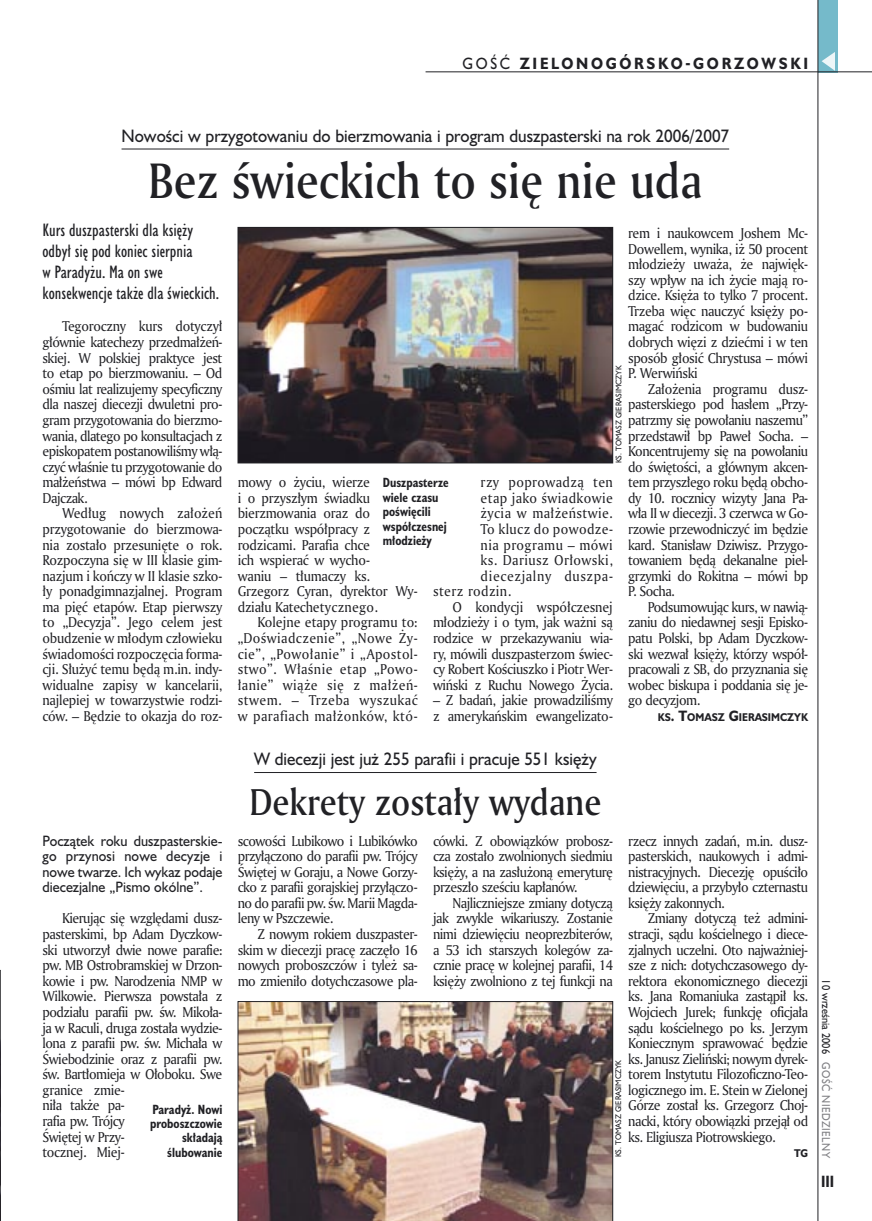
<style>
.page{position:relative;width:872px;height:1221px;background:#fff}
.page>*{position:absolute;margin:0;border:0;box-sizing:border-box;transform-origin:0 0}
._05a_tytyl_AmMd_32_pt{font:48px "Amerigo Md PL";color:#212125;scale:.9 1}
._05-9_tytyl_AmMd_24_pt{font:36px "Amerigo Md PL";color:#212125;scale:.9 1}
._04-3_nadtytul_lokal{font:16.5px "Humanst 521 PL";color:#212125;scale:.94 1}
._06-4_lead_lokal_HuCn_11_pt{font:16.5px/21px "Humanst 521 Cn PL";color:#212125}
._15b_temat_prawo{font:700 15px "Humanst 521 PL";letter-spacing:.2em;color:#212125;scale:.9 1}
._17_pagina_prawa{font:700 15px "Humanst 521 Cn PL";color:#212125;scale:.94 1}
._01_body_tekst{font:13.8px/15.6px "Amerigo PL";letter-spacing:-.04em;color:#212125;text-align:justify;scale:.94 1}
._01_body_tekst-2{font:13.8px/15.6px "Amerigo PL";letter-spacing:-.02em;color:#212125;scale:.94 1}
._01_body_tekst-3{font:13.8px "Amerigo PL";letter-spacing:.03em;color:#212125;scale:.94 1}
._06-5_lead_lokal_maly_Hu_9_pt{font:13.8px/15.6px "Humanst 521 PL";color:#212125;text-align:justify;scale:.94 1}
._01_body_tekst-4{font:13.8px "Amerigo PL";letter-spacing:.045em;color:#212125;scale:.94 1}
._09_podpis_zdjecia_HuCnB{font:700 12.3px/14.4px "Humanst 521 Cn PL";color:#212125;scale:.94 1}
._19a_data_prawa_GOSC{font:10.5px "Humanst 521 PL";letter-spacing:.05em;color:#7f7f83;scale:.9 1}
._19_data_prawa{font:10.5px "Humanst 521 PL";color:#212125;scale:.9 1}
._12a_autor_na_koncu_HuBd{font:700 10.35px "Humanst 521 PL";color:#212125;scale:.9 1}
._09a_autor_zdjecia_Hu_5_pt{font:7.5px "Humanst 521 PL";color:#212125;scale:.94 1}
.s1{font-weight:400}
.s2{font-size:13.8px}
</style>
<div class="page">
<div style="left:818px;top:0;width:19px;height:72px;background:#75baca"></div>
<hr style="left:817px;top:0;width:1px;height:1220px;background:#212125">
<svg style="left:821px;top:52px;width:14px;height:19px"></svg>
<hr style="left:425px;top:72px;width:447px;height:1px;background:#212125">
<hr style="left:122px;top:149px;width:607px;height:1px;background:#212125">
<hr style="left:254px;top:772px;width:342px;height:1px;background:#212125">
<img style="left:240px;top:229px;width:371px;height:232px">
<div style="left:238px;top:227px;width:375px;height:236px;border:1px solid #212125"></div>
<img style="left:238px;top:1001px;width:375px;height:219px">
<svg style="left:0;top:970px;width:1px;height:250px"></svg>
<p class="_15b_temat_prawo" style="left:462px;top:53px;width:385px"><span class="s1">GOŚĆ</span> ZIELONOGÓRSKO-GORZOWSKI</p>
<p class="_04-3_nadtytul_lokal" style="left:122px;top:124px;width:648px">Nowości w przygotowaniu do bierzmowania i program duszpasterski na rok 2006/2007</p>
<p class="_05a_tytyl_AmMd_32_pt" style="left:148px;top:148px;width:617px">Bez świeckich to się nie uda</p>
<p class="_06-4_lead_lokal_HuCn_11_pt" style="left:43px;top:219px;width:178px">Kurs duszpasterski dla księży odbył się pod koniec sierpnia<br>w Paradyżu. Ma on swe konsekwencje także dla świeckich.</p>
<p class="_01_body_tekst" style="left:43px;top:318px;width:193px;text-indent:20px">Tegoroczny kurs dotyczył głównie katechezy przedmałżeń&shy;skiej. W polskiej praktyce jest to etap po bierzmowaniu. – Od ośmiu lat realizujemy specyficzny dla naszej diecezji dwuletni pro&shy;gram przygotowania do bierzmo&shy;wania, dlatego po konsultacjach z episkopatem postanowiliśmy włą&shy;czyć właśnie tu przygotowanie do małżeństwa – mówi bp Edward Dajczak.</p>
<p class="_01_body_tekst" style="left:43px;top:505px;width:193px;text-indent:20px">Według nowych założeń przygotowanie do bierzmowa&shy;nia zostało przesunięte o rok.<br>Rozpoczyna się w III klasie gim&shy;nazjum i kończy w II klasie szko&shy;ły ponadgimnazjalnej. Program ma pięć etapów. Etap pierwszy to „Decyzja”. Jego celem jest obudzenie w młodym człowieku świadomości rozpoczęcia forma&shy;cji. Służyć temu będą m.in. indy&shy;widualne zapisy w kancelarii, najlepiej w towarzystwie rodzi&shy;ców. – Będzie to okazja do roz-</p>
<p class="_01_body_tekst" style="left:628px;top:225px;width:193px">rem i naukowcem Joshem Mc-Dowellem, wynika, iż 50 procent młodzieży uważa, że najwięk&shy;szy wpływ na ich życie mają ro&shy;dzice. Księża to tylko 7 procent.<br>Trzeba więc nauczyć księży po&shy;magać rodzicom w budowaniu dobrych więzi z dziećmi i w ten sposób głosić Chrystusa – mówi P. Werwiński</p>
<p class="_01_body_tekst" style="left:628px;top:380px;width:193px;text-indent:20px">Założenia programu dusz&shy;pasterskiego pod hasłem „Przy&shy;patrzmy się powołaniu naszemu” przedstawił bp Paweł Socha. – Koncentrujemy się na powołaniu do świętości, a głównym akcen&shy;tem przyszłego roku będą obcho&shy;dy 10. rocznicy wizyty Jana Pa&shy;wła II w diecezji. 3 czerwca w Go&shy;rzowie przewodniczyć im będzie kard. Stanisław Dziwisz. Przygo&shy;towaniem będą dekanalne piel&shy;grzymki do Rokitna – mówi bp P. Socha.</p>
<p class="_01_body_tekst" style="left:628px;top:598px;width:193px;text-indent:20px">Podsumowując kurs, w nawią&shy;zaniu do niedawnej sesji Episko&shy;patu Polski, bp Adam Dyczkow&shy;ski wezwał księży, którzy współ&shy;pracowali z SB, do przyznania się wobec biskupa i poddania się je&shy;go decyzjom.</p>
<p class="_12a_autor_na_koncu_HuBd" style="left:658px;top:710px;width:168px">KS<span class="s2">. T</span>OMASZ <span class="s2">G</span>IERASIMCZYK</p>
<p class="_09a_autor_zdjecia_Hu_5_pt" style="left:613px;top:463px;width:105px;rotate:-90deg">KS. TOMASZ GIERASIMCZYK</p>
<p class="_01_body_tekst-3" style="left:480px;top:473px;width:142px">rzy poprowadzą ten</p>
<p class="_01_body_tekst-3" style="left:480px;top:488px;width:142px">etap jako świadkowie</p>
<p class="_01_body_tekst-3" style="left:480px;top:504px;width:142px">życia w małżeństwie.</p>
<p class="_01_body_tekst-3" style="left:480px;top:520px;width:142px">To klucz do powodze-</p>
<p class="_01_body_tekst-3" style="left:480px;top:535px;width:142px">nia programu – mówi</p>
<p class="_01_body_tekst-3" style="left:480px;top:551px;width:142px">ks. Dariusz Orłowski,</p>
<p class="_01_body_tekst-4" style="left:480px;top:566px;width:142px">diecezjalny duszpa-</p>
<p class="_01_body_tekst-3" style="left:433px;top:582px;width:85px">sterz rodzin.</p>
<p class="_01_body_tekst" style="left:433px;top:598px;width:193px;text-indent:20px">O kondycji współczesnej młodzieży i o tym, jak ważni są rodzice w przekazywaniu wia&shy;ry, mówili duszpasterzom świec&shy;cy Robert Kościuszko i Piotr Wer&shy;wiński z Ruchu Nowego Życia.</p>
<p class="_01_body_tekst" style="left:433px;top:692px;width:193px">– Z badań, jakie prowadziliśmy z amerykańskim ewangelizato-</p>
<p class="_01_body_tekst-2" style="left:238px;top:474px;width:193px">mowy o życiu, wierze<br>i o przyszłym świadku bierzmowania oraz do początku współpracy z rodzicami. Parafia chce<br>ich wspierać w wycho-<br>waniu – tłumaczy ks.<br>Grzegorz Cyran, dyrektor Wy&shy;działu Katechetycznego.</p>
<p class="_01_body_tekst" style="left:238px;top:614px;width:193px;text-indent:20px">Kolejne etapy programu to: „Doświadczenie”, „Nowe Ży&shy;cie”, „Powołanie” i „Apostol&shy;stwo”. Właśnie etap „Powo&shy;łanie” wiąże się z małżeń&shy;stwem. – Trzeba wyszukać w parafiach małżonków, któ-</p>
<p class="_09_podpis_zdjecia_HuCnB" style="left:383px;top:475px;width:72px">Duszpasterze wiele czasu poświęcili współczesnej młodzieży</p>
<p class="_06-5_lead_lokal_maly_Hu_9_pt" style="left:43px;top:832px;width:193px">Początek roku duszpasterskie&shy;go przynosi nowe decyzje i nowe twarze. Ich wykaz podaje diecezjalne „Pismo okólne”.</p>
<p class="_01_body_tekst" style="left:43px;top:910px;width:193px;text-align:left;text-indent:20px">Kierując się względami dusz&shy;pasterskimi, bp Adam Dyczkow&shy;ski utworzył dwie nowe parafie: pw. MB Ostrobramskiej w Drzon&shy;kowie i pw. Narodzenia NMP w<br>Wilkowie. Pierwsza powstała z podziału parafii pw. św. Mikoła&shy;ja w Raculi, druga została wydzie&shy;lona z parafii pw. św. Michała w<br>Świebodzinie oraz z parafii pw. św. Bartłomieja w Ołoboku. Swe granice zmie-<br>niła także pa-<br>rafia pw. Trójcy<br>Świętej w Przy-<br>tocznej. Miej-</p>
<p class="_09_podpis_zdjecia_HuCnB" style="left:150px;top:1101px;width:79px;text-align:right">Paradyż. Nowi proboszczowie składają ślubowanie</p>
<p class="_04-3_nadtytul_lokal" style="left:254px;top:748px;width:366px">W diecezji jest już 255 parafii i pracuje 551 księży</p>
<p class="_05-9_tytyl_AmMd_24_pt" style="left:249px;top:777px;width:392px">Dekrety zostały wydane</p>
<p class="_01_body_tekst" style="left:238px;top:832px;width:193px">scowości Lubikowo i Lubikówko przyłączono do parafii pw. Trójcy Świętej w Goraju, a Nowe Gorzy&shy;cko z parafii gorajskiej przyłączo&shy;no do parafii pw. św. Marii Magda&shy;leny w Pszczewie.</p>
<p class="_01_body_tekst" style="left:238px;top:925px;width:193px;text-indent:20px">Z nowym rokiem duszpaster&shy;skim w diecezji pracę zaczęło 16 nowych proboszczów i tyleż sa&shy;mo zmieniło dotychczasowe pla-</p>
<p class="_01_body_tekst" style="left:628px;top:832px;width:193px">rzecz innych zadań, m.in. dusz&shy;pasterskich, naukowych i admi&shy;nistracyjnych. Diecezję opuściło dziewięciu, a przybyło czternastu księży zakonnych.</p>
<p class="_01_body_tekst" style="left:628px;top:910px;width:193px;text-indent:20px">Zmiany dotyczą też admini&shy;stracji, sądu kościelnego i diece&shy;zjalnych uczelni. Oto najważniej&shy;sze z nich: dotychczasowego dy&shy;rektora ekonomicznego diecezji ks. Jana Romaniuka zastąpił ks.<br>Wojciech Jurek; funkcję oficjała sądu kościelnego po ks. Jerzym Koniecznym sprawować będzie ks. Janusz Zieliński; nowym dyrek&shy;torem Instytutu Filozoficzno-Teo&shy;logicznego im. E. Stein w Zielonej Górze został ks. Grzegorz Choj&shy;nacki, który obowiązki przejął od ks. Eligiusza Piotrowskiego.</p>
<p class="_12a_autor_na_koncu_HuBd" style="left:794px;top:1146px;width:17px">TG</p>
<p class="_01_body_tekst" style="left:433px;top:832px;width:193px">cówki. Z obowiązków probosz&shy;cza zostało zwolnionych siedmiu księży, a na zasłużoną emeryturę przeszło sześciu kapłanów.</p>
<p class="_01_body_tekst" style="left:433px;top:894px;width:193px;text-indent:20px">Najliczniejsze zmiany dotyczą jak zwykle wikariuszy. Zostanie nimi dziewięciu neoprezbiterów, a 53 ich starszych kolegów za&shy;cznie pracę w kolejnej parafii, 14 księży zwolniono z tej funkcji na</p>
<p class="_09a_autor_zdjecia_Hu_5_pt" style="left:613px;top:1156px;width:105px;rotate:-90deg">KS. TOMASZ GIERASIMCZYK</p>
<p class="_19_data_prawa" style="left:833px;top:979px;width:84px;rotate:90deg">10 września 2006</p>
<p class="_19a_data_prawa_GOSC" style="left:833px;top:1062px;width:108px;rotate:90deg">GOŚĆ NIEDZIELNY</p>
<p class="_17_pagina_prawa" style="left:821px;top:1171px;width:15px">III</p>
</div>
